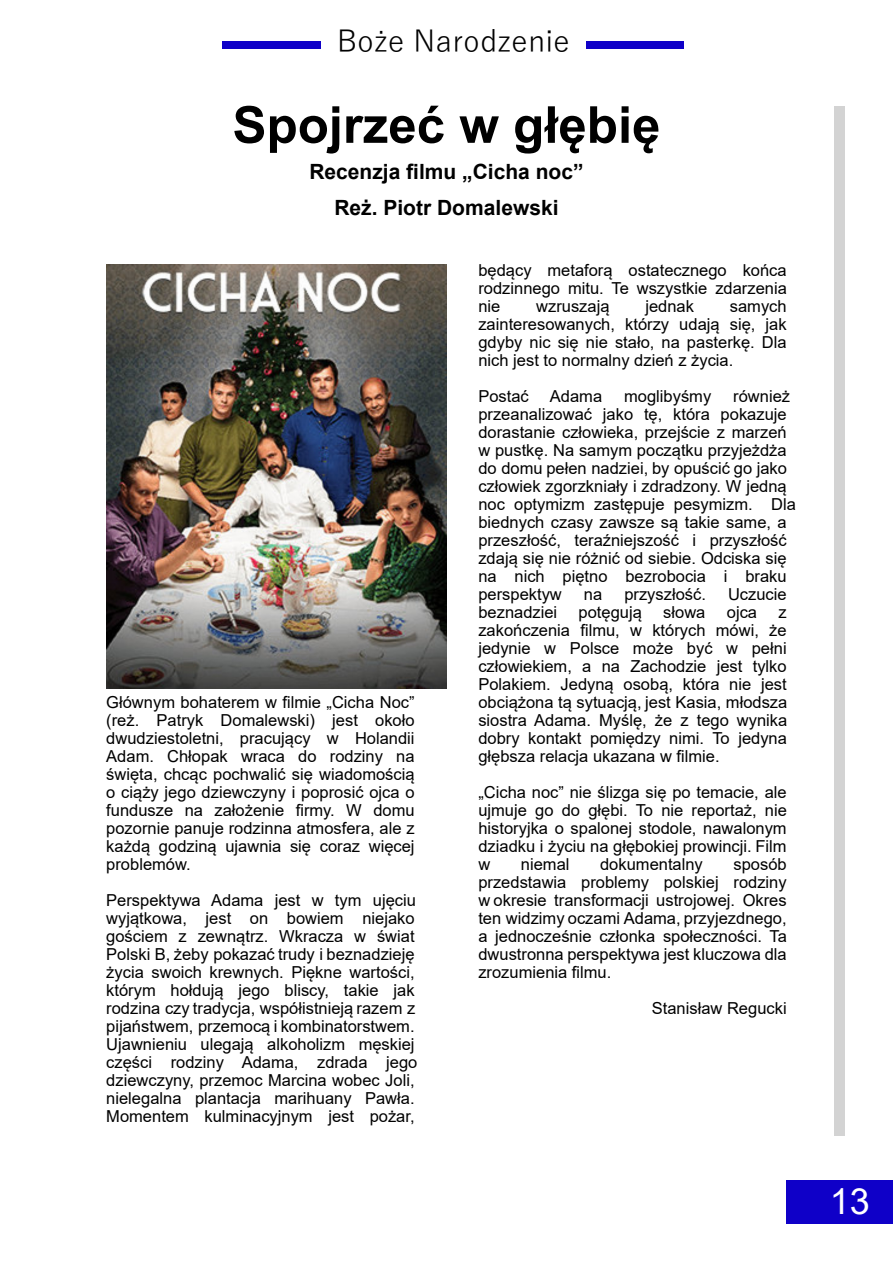
<style>
.page{position:relative;width:893px;height:1263px;background:#fff}
.page>*{position:absolute;margin:0;border:0;box-sizing:border-box;transform-origin:0 0}
.t1{font:700 51px "Arial";color:#000}
.t2{font:36px "Arial";color:#fff}
.t3{font:30px "Yu Gothic";color:#000}
.t4{font:700 21px/36px "Arial";color:#000;text-align:center}
.t5{font:16.5px/18px "Arial";color:#000;text-align:justify}
</style>
<div class="page">
<div style="left:223px;top:42px;width:461px;height:7px;background:#0f00c8"></div>
<div style="left:321px;top:14px;width:265px;height:73px;background:#fff"></div>
<div style="left:787px;top:1180px;width:106px;height:43px;background:#0f00c8"></div>
<div style="left:835px;top:106px;width:10px;height:1029px;background:#d3d3d3"></div>
<img style="left:106px;top:264px;width:340px;height:425px">
<h3 class="t3" style="left:337px;top:26px;width:235px">Boże Narodzenie</h3>
<h1 class="t1" style="left:232px;top:106px;width:429px">Spojrzeć w głębię</h1>
<p class="t4" style="left:309px;top:155px;width:276px">Recenzja filmu „Cicha noc”<br>Reż. Piotr Domalewski</p>
<p class="t5" style="left:106px;top:695px;width:310px">Głównym bohaterem w filmie „Cicha Noc” (reż. Patryk Domalewski) jest około dwudziestoletni, pracujący w Holandii Adam. Chłopak wraca do rodziny na święta, chcąc pochwalić się wiadomością o ciąży jego dziewczyny i poprosić ojca o fundusze na założenie firmy. W domu pozornie panuje rodzinna atmosfera, ale z każdą godziną ujawnia się coraz więcej problemów.</p>
<p class="t5" style="left:106px;top:893px;width:313px;text-align:left">Perspektywa Adama jest w tym ujęciu wyjątkowa, jest on bowiem niejako gościem z zewnątrz. Wkracza w świat Polski B, żeby pokazać trudy i beznadzieję życia swoich krewnych. Piękne wartości, którym hołdują jego bliscy, takie jak rodzina czy tradycja, współistnieją razem z pĳaństwem, przemocą i kombinatorstwem.<br>Ujawnieniu ulegają alkoholizm męskiej części rodziny Adama, zdrada jego dziewczyny, przemoc Marcina wobec Joli, nielegalna plantacja marihuany Pawła.<br>Momentem kulminacyjnym jest pożar,</p>
<p class="t5" style="left:478px;top:263px;width:310px">będący metaforą ostatecznego końca rodzinnego mitu. Te wszystkie zdarzenia nie</p>
<p class="t5" style="left:478px;top:299px;width:310px;text-indent:251px">samych zainteresowanych, którzy udają się, jak gdyby nic się nie stało, na pasterkę. Dla nich jest to normalny dzień z życia.</p>
<p class="t5" style="left:478px;top:389px;width:52px">Postać</p>
<p class="t5" style="left:550px;top:389px;width:54px">Adama</p>
<p class="t5" style="left:624px;top:389px;width:89px">moglibyśmy</p>
<p class="t5" style="left:536px;top:299px;width:75px">wzruszają</p>
<p class="t5" style="left:645px;top:299px;width:50px">jednak</p>
<p class="t5" style="left:478px;top:389px;width:319px;text-align:left;text-indent:255px">również przeanalizować jako tę, która pokazuje dorastanie człowieka, przejście z marzeń w pustkę. Na samym początku przyjeżdża do domu pełen nadziei, by opuścić go jako człowiek zgorzkniały i zdradzony. W jedną noc optymizm zastępuje pesymizm. Dla biednych czasy zawsze są takie same, a przeszłość, teraźniejszość i przyszłość zdają się nie różnić od siebie. Odciska się na nich piętno bezrobocia i braku perspektyw</p>
<p class="t5" style="left:584px;top:587px;width:20px">na</p>
<p class="t5" style="left:624px;top:587px;width:83px">przyszłość.</p>
<p class="t5" style="left:728px;top:587px;width:60px">Uczucie</p>
<p class="t5" style="left:478px;top:605px;width:80px">beznadziei</p>
<p class="t5" style="left:579px;top:605px;width:65px">potęgują</p>
<p class="t5" style="left:663px;top:605px;width:44px">słowa</p>
<p class="t5" style="left:727px;top:605px;width:32px">ojca</p>
<p class="t5" style="left:478px;top:605px;width:310px;text-indent:300px">z zakończenia filmu, w których mówi, że jedynie w Polsce może być w pełni człowiekiem, a na Zachodzie jest tylko Polakiem. Jedyną osobą, która nie jest obciążona tą sytuacją, jest Kasia, młodsza siostra Adama. Myślę, że z tego wynika dobry kontakt pomiędzy nimi. To jedyna głębsza relacja ukazana w filmie.</p>
<p class="t5" style="left:478px;top:785px;width:310px">„Cicha noc” nie ślizga się po temacie, ale ujmuje go do głębi. To nie reportaż, nie historyjka o spalonej stodole, nawalonym dziadku i życiu na głębokiej prowincji. Film w</p>
<p class="t5" style="left:478px;top:857px;width:310px;text-indent:255px">sposób przedstawia problemy polskiej rodziny w okresie transformacji ustrojowej. Okres ten widzimy oczami Adama, przyjezdnego, a jednocześnie członka społeczności. Ta dwustronna perspektywa jest kluczowa dla zrozumienia filmu.</p>
<p class="t5" style="left:652px;top:1001px;width:136px">Stanisław Regucki</p>
<p class="t5" style="left:521px;top:857px;width:50px">niemal</p>
<p class="t5" style="left:600px;top:857px;width:104px">dokumentalny</p>
<h2 class="t2" style="left:830px;top:1188px;width:42px">13</h2>
</div>
